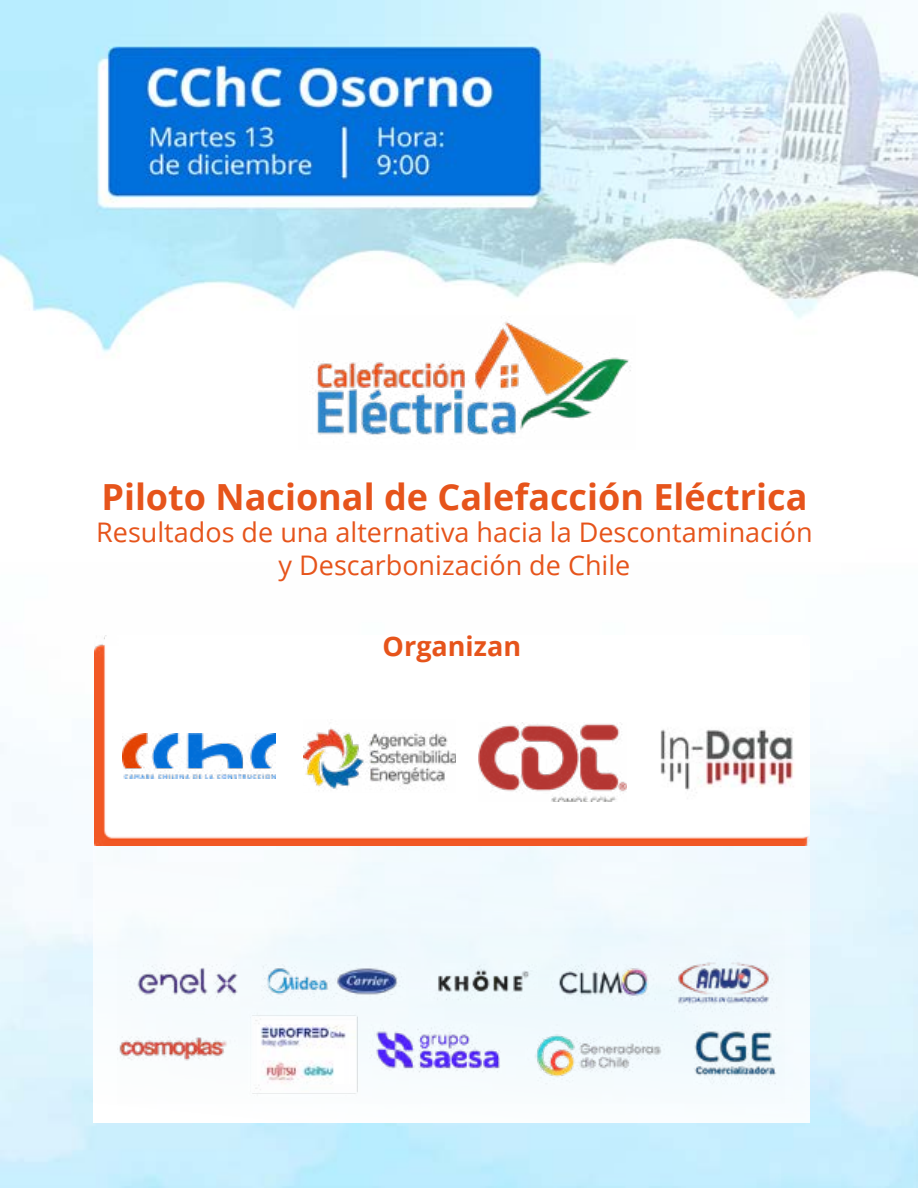
<style>
.page{position:relative;width:918px;height:1188px;background:#fff}
.page>*{position:absolute;margin:0;border:0;box-sizing:border-box;transform-origin:0 0}
.t1{font:700 36px "Open Sans";color:#e6541b}
.t2{font:27px/32.4px "Open Sans";color:#e6541b;text-align:center}
.t3{font:700 27px "Open Sans";color:#e6541b}
</style>
<div class="page">
<img style="left:1px;top:1px;width:916px;height:1186px">
<div style="left:93px;top:630px;width:716px;height:493px;background:#f6fbfe"></div>
<img style="left:299px;top:315px;width:336px;height:135px">
<img style="left:94px;top:635px;width:715px;height:211px">
<img style="left:123px;top:734px;width:153px;height:45px">
<img style="left:303px;top:720px;width:153px;height:73px">
<img style="left:479px;top:722px;width:147px;height:79px">
<img style="left:649px;top:693px;width:153px;height:126px">
<img style="left:119px;top:928px;width:657px;height:166px">
<h1 class="t1" style="left:101px;top:471px;width:708px">Piloto Nacional de Calefacción Eléctrica</h1>
<p class="t2" style="left:96px;top:516px;width:718px">Resultados de una alternativa hacia la Descontaminación y Descarbonización de Chile</p>
<p class="t3" style="left:383px;top:627px;width:140px">Organizan</p>
</div>
